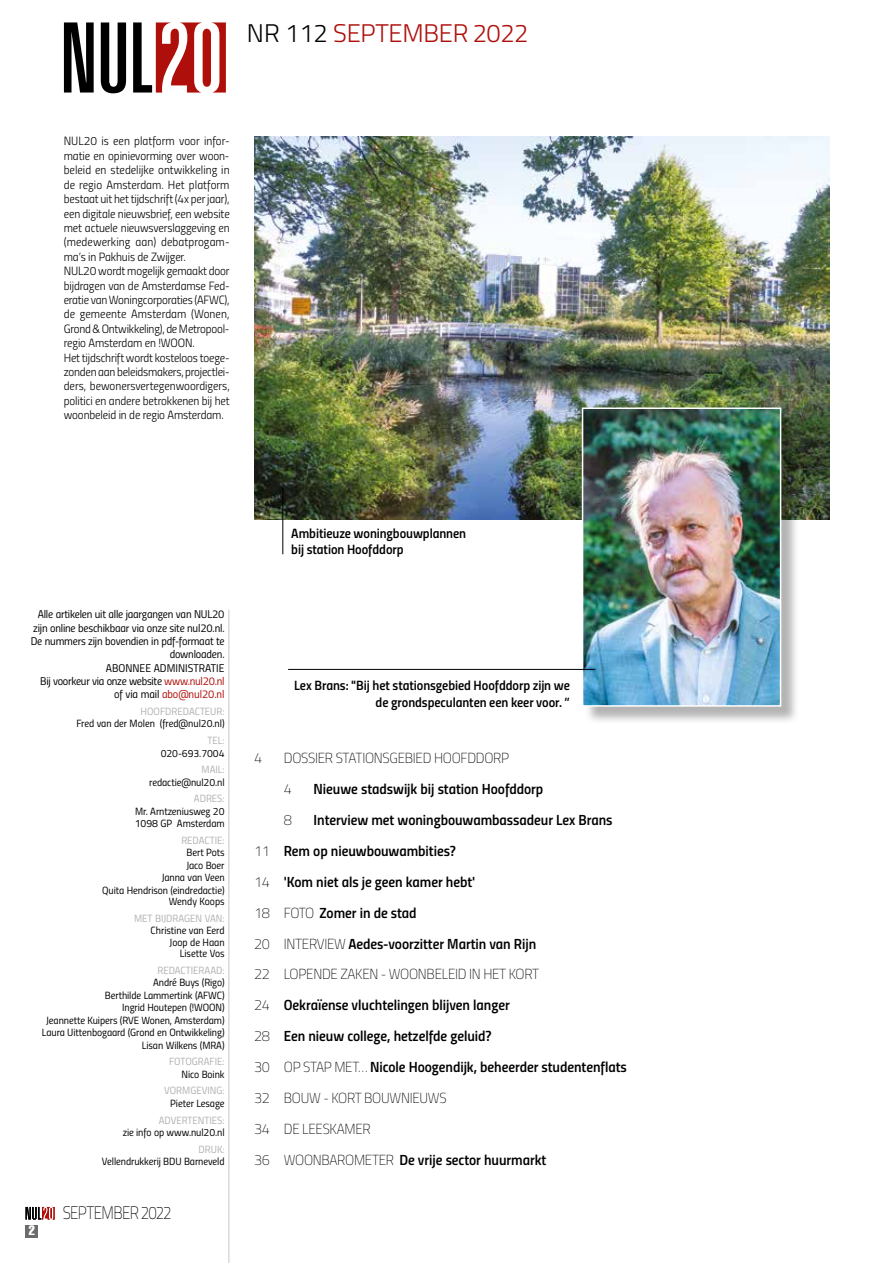
<style>
.page{position:relative;width:893px;height:1263px;background:#fff}
.page>*{position:absolute;margin:0;border:0;box-sizing:border-box;transform-origin:0 0}
.t1{font:300 25.5px "Titillium";letter-spacing:-.01em;color:#ae0f0a}
.t2{font:100 18px "Titillium";letter-spacing:-.045em;color:#000;scale:.84 1}
.t3{font:14.7px/30.9px "Titillium Semibold Upright";letter-spacing:-.005em;color:#000}
.t4{font:14.55px/30.9px "Titillium Thin Upright";letter-spacing:-.02em;color:#000}
.t5{font:13.5px/16.5px "Titillium Semibold Upright";letter-spacing:-.005em;color:#000;text-align:right}
.t6{font:extra-condensed 13.5px "Helvetica";color:#fff}
.t7{font:12px/14.4px "Titillium Light Upright";letter-spacing:-.01em;color:#000}
.t8{font:11.25px/13.4px "Titillium Regular Upright";letter-spacing:-.015em;color:#000;text-align:right}
.t9{font:10.5px/12.5px "Titillium Regular Upright";letter-spacing:-.01em;color:#000;text-align:right}
.t10{font:10.5px "Titillium Regular Upright";color:#b3b2b2}
.s1{color:#000}
.s2{color:#ae0f0a}
.s3{font-family:"Titillium Thin Upright";font-size:14.55px}
</style>
<div class="page">
<svg style="left:26px;top:1207px;width:29px;height:13px"></svg>
<div style="left:26px;top:1225px;width:12px;height:12px;background:#6b6b6a"></div>
<svg style="left:64px;top:22px;width:30px;height:71px"></svg>
<svg style="left:101px;top:22px;width:25px;height:71px"></svg>
<svg style="left:133px;top:22px;width:93px;height:71px"></svg>
<hr style="left:228px;top:610px;width:1px;height:653px;background:#c6c6c6">
<img style="left:254px;top:136px;width:575px;height:383px">
<div style="left:584px;top:410px;width:216px;height:315px;background:#000;opacity:.3"></div>
<img style="left:585px;top:410px;width:193px;height:294px">
<div style="left:582px;top:407px;width:199px;height:300px;border:2px solid #fff"></div>
<hr style="left:288px;top:669px;width:307px;height:1px;background:#000">
<hr style="left:282px;top:487px;width:1px;height:67px;background:#000">
<h1 class="t1" style="left:247px;top:14px;width:283px"><span class="s1">NR 112</span> SEPTEMBER 2022</h1>
<p class="t7" style="left:64px;top:133px;width:167px">NUL20 is een platform voor infor&shy;matie en opinievorming over woon&shy;beleid en stedelijke ontwikkeling in de regio Amsterdam. Het platform bestaat uit het tijdschrift (4x per jaar), een digitale nieuwsbrief, een website met actuele nieuwsverslaggeving en (medewerking aan) debatprogam&shy;ma’s in Pakhuis de Zwijger.<br>NUL20 wordt mogelijk gemaakt door bijdragen van de Amsterdamse Fed&shy;eratie van Woningcorporaties (AFWC), de gemeente Amsterdam (Wonen, Grond &amp; Ontwikkeling), de Metropool&shy;regio Amsterdam en !WOON.<br>Het tijdschrift wordt kosteloos toege&shy;zonden aan beleidsmakers, projectlei&shy;ders, bewonersvertegenwoordigers, politici en andere betrokkenen bij het woonbeleid in de regio Amsterdam.</p>
<p class="t8" style="left:31px;top:607px;width:195px">Alle artikelen uit alle jaargangen van NUL20 zijn online beschikbaar via onze site nul20.nl.<br>De nummers zijn bovendien in pdf-formaat te downloaden.<br>ABONNEE ADMINISTRATIE<br>Bij voorkeur via onze website <span class="s2">www.nul20.nl </span>of via mail <span class="s2">abo@nul20.nl</span></p>
<p class="t10" style="left:141px;top:703px;width:85px">HOOFDREDACTEUR:</p>
<p class="t9" style="left:76px;top:717px;width:150px">Fred van der Molen (fred@nul20.nl)</p>
<p class="t10" style="left:208px;top:733px;width:18px">TEL:</p>
<p class="t9" style="left:161px;top:746px;width:65px">020-693.7004</p>
<p class="t10" style="left:201px;top:762px;width:25px">MAIL:</p>
<p class="t9" style="left:149px;top:775px;width:77px">redactie@nul20.nl</p>
<p class="t10" style="left:194px;top:791px;width:32px">ADRES:</p>
<p class="t9" style="left:135px;top:804px;width:91px;text-align:left">Mr. Arntzeniusweg 20<br>1098 GP Amsterdam</p>
<p class="t10" style="left:181px;top:832px;width:45px">REDACTIE:</p>
<p class="t9" style="left:102px;top:846px;width:124px">Bert Pots<br>Jaco Boer<br>Janna van Veen<br>Quita Hendrison (eindredactie)<br>Wendy Koops</p>
<p class="t10" style="left:134px;top:911px;width:92px">MET BIJDRAGEN VAN:</p>
<p class="t9" style="left:151px;top:924px;width:75px;line-height:11.7px">Christine van Eerd<br>Joop de Haan<br>Lisette Vos</p>
<p class="t10" style="left:157px;top:962px;width:69px">REDACTIERAAD:</p>
<p class="t9" style="left:42px;top:976px;width:184px">André Buys (Rigo)<br>Berthilde Lammertink (AFWC)<br>Ingrid Houtepen (!WOON)<br>Jeannette Kuipers (RVE Wonen, Amsterdam)<br>Laura Uittenbogaard (Grond en Ontwikkeling)<br>Lisan Wilkens (MRA)</p>
<p class="t10" style="left:169px;top:1054px;width:57px">FOTOGRAFIE:</p>
<p class="t9" style="left:182px;top:1067px;width:45px">Nico Boink</p>
<p class="t10" style="left:164px;top:1083px;width:62px">VORMGEVING:</p>
<p class="t9" style="left:170px;top:1096px;width:56px">Pieter Lesage</p>
<p class="t10" style="left:159px;top:1112px;width:67px">ADVERTENTIES:</p>
<p class="t9" style="left:123px;top:1125px;width:103px">zie info op www.nul20.nl</p>
<p class="t10" style="left:198px;top:1141px;width:28px">DRUK:</p>
<p class="t9" style="left:102px;top:1155px;width:124px">Vellendrukkerij BDU Barneveld</p>
<p class="t6" style="left:29px;top:1221px;width:8px">2</p>
<h2 class="t2" style="left:63px;top:1200px;width:131px">SEPTEMBER 2022</h2>
<p class="t5" style="left:291px;top:524px;width:176px;text-align:left">Ambitieuze woningbouwplannen bij station Hoofddorp</p>
<p class="t5" style="left:294px;top:676px;width:277px">Lex Brans: "Bij het stationsgebied Hoofddorp zijn we de grondspeculanten een keer voor. ”</p>
<p class="t4" style="left:254px;top:742px;width:10px">4</p>
<p class="t4" style="left:284px;top:742px;width:227px">DOSSIER STATIONSGEBIED HOOFDDORP<br>4</p>
<p class="t3" style="left:314px;top:772px;width:231px">Nieuwe stadswijk bij station Hoofddorp</p>
<p class="t3" style="left:254px;top:803px;width:360px;text-indent:60px">Interview met woningbouwambassadeur Lex Brans <span class="s3">11</span> Rem op nieuwbouwambities?<br><span class="s3">14</span> 'Kom niet als je geen kamer hebt'<br><span class="s3">18 FOTO</span> Zomer in de stad<br><span class="s3">20 INTERVIEW</span> Aedes-voorzitter Martin van Rijn</p>
<p class="t4" style="left:254px;top:958px;width:287px">22 LOPENDE ZAKEN - WOONBELEID IN HET KORT</p>
<p class="t3" style="left:254px;top:989px;width:374px"><span class="s3">24</span> Oekraïense vluchtelingen blijven langer<br><span class="s3">28</span> Een nieuw college, hetzelfde geluid?<br><span class="s3">30 OP STAP MET…</span> Nicole Hoogendijk, beheerder studentenflats</p>
<p class="t4" style="left:254px;top:1082px;width:194px">32 BOUW - KORT BOUWNIEUWS<br>34 DE LEESKAMER</p>
<p class="t3" style="left:254px;top:1143px;width:294px"><span class="s3">36 WOONBAROMETER</span> De vrije sector huurmarkt</p>
<p class="t4" style="left:284px;top:804px;width:10px">8</p>
</div>
